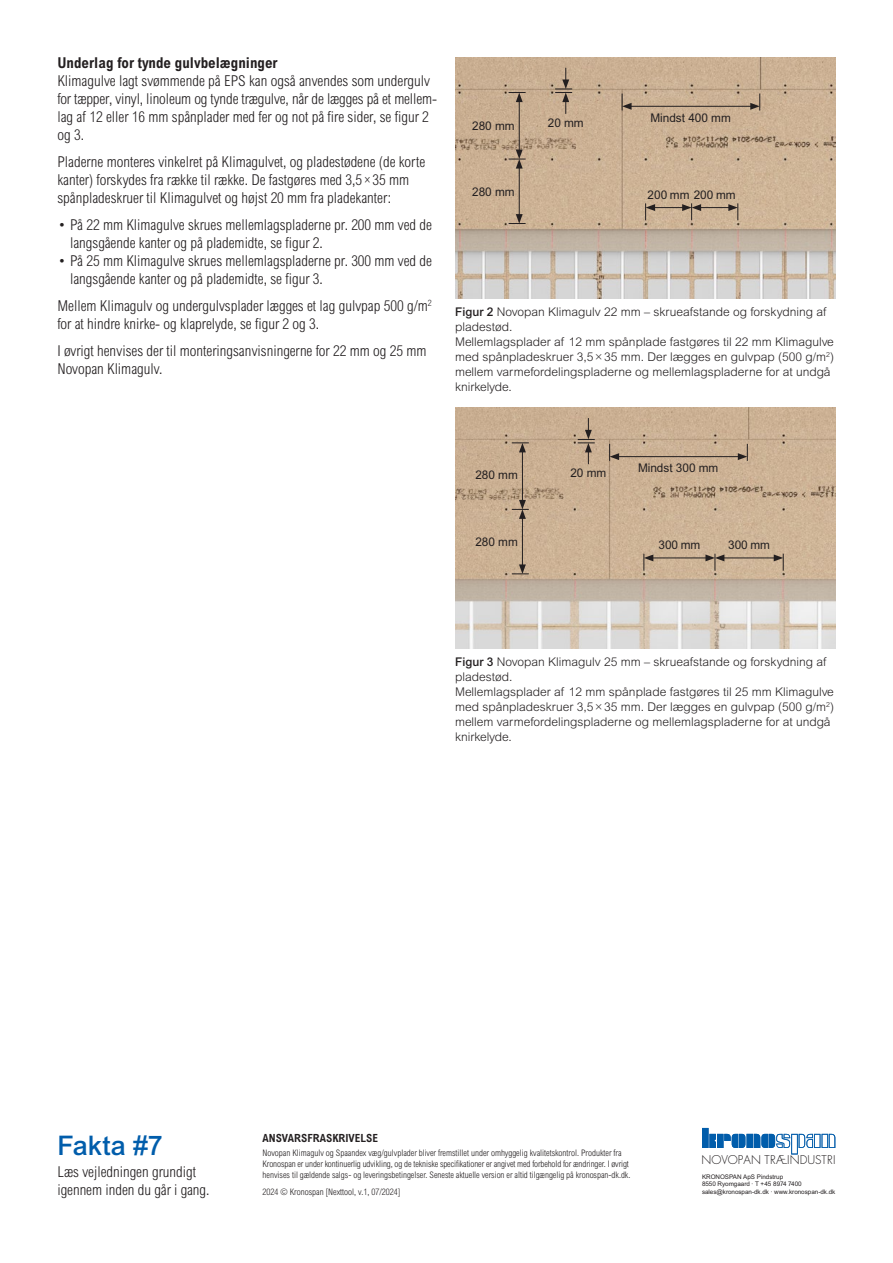
<style>
.page{position:relative;width:893px;height:1263px;background:#fff}
.page>*{position:absolute;margin:0;border:0;box-sizing:border-box;transform-origin:0 0}
.t1{font:500 27px "Arial MT Pro";color:#015dab}
.t2{font:300 condensed 15px/18px "Arial MT Pro";color:#231f20}
.t3{font:700 condensed 15px "Arial MT Pro";color:#231f20}
.t4{font:300 12px/15px "Arial MT Pro";color:#231f20}
.t5{font:12px "Arial MT Pro";color:#231f20}
.t6{font:300 11.7px "Futura Std";color:#231f20}
.t7{font:700 condensed 11.25px "Arial MT Pro";color:#231f20}
.t8{font:300 condensed 9px/10.8px "Arial MT Pro";color:#231f20}
.t9{font:6.3px/7.5px "Arial";letter-spacing:-.005em;color:#231f20}
.s1{font-weight:500}
</style>
<div class="page">
<svg style="left:702px;top:1128px;width:133px;height:26px"></svg>
<img style="left:455px;top:57px;width:381px;height:241px">
<img style="left:455px;top:408px;width:381px;height:241px">
<hr style="left:629px;top:106px;width:124px;height:1px;background:#231f20">
<hr style="left:653px;top:207px;width:31px;height:1px;background:#231f20">
<hr style="left:519px;top:166px;width:1px;height:50px;background:#231f20">
<svg style="left:509px;top:214px;width:17px;height:10px"></svg>
<svg style="left:622px;top:94px;width:10px;height:17px"></svg>
<svg style="left:645px;top:203px;width:10px;height:17px"></svg>
<svg style="left:750px;top:94px;width:10px;height:17px"></svg>
<hr style="left:617px;top:456px;width:123px;height:1px;background:#231f20">
<hr style="left:651px;top:558px;width:57px;height:1px;background:#231f20">
<hr style="left:522px;top:516px;width:1px;height:51px;background:#231f20">
<svg style="left:512px;top:564px;width:17px;height:10px"></svg>
<svg style="left:609px;top:444px;width:10px;height:17px"></svg>
<svg style="left:643px;top:554px;width:10px;height:17px"></svg>
<svg style="left:738px;top:444px;width:10px;height:17px"></svg>
<svg style="left:555px;top:68px;width:17px;height:46px"></svg>
<svg style="left:578px;top:418px;width:17px;height:46px"></svg>
<hr style="left:519px;top:100px;width:1px;height:52px;background:#231f20">
<svg style="left:509px;top:150px;width:17px;height:19px"></svg>
<svg style="left:509px;top:92px;width:17px;height:10px"></svg>
<hr style="left:699px;top:207px;width:32px;height:1px;background:#231f20">
<svg style="left:682px;top:203px;width:19px;height:17px"></svg>
<svg style="left:728px;top:203px;width:10px;height:17px"></svg>
<hr style="left:522px;top:450px;width:1px;height:52px;background:#231f20">
<svg style="left:512px;top:500px;width:17px;height:19px"></svg>
<svg style="left:512px;top:442px;width:17px;height:10px"></svg>
<hr style="left:722px;top:558px;width:54px;height:1px;background:#231f20">
<svg style="left:705px;top:554px;width:19px;height:17px"></svg>
<svg style="left:774px;top:554px;width:10px;height:17px"></svg>
<p class="t3" style="left:57px;top:54px;width:222px">Underlag for tynde gulvbelægninger</p>
<p class="t2" style="left:57px;top:73px;width:381px">Klimagulve lagt svømmende på EPS kan også anvendes som undergulv for tæpper, vinyl, linoleum og tynde trægulve, når de lægges på et mellem&shy;lag af 12 eller 16 mm spånplader med fer og not på fire sider, se figur 2 og 3.</p>
<p class="t2" style="left:57px;top:154px;width:369px">Pladerne monteres vinkelret på Klimagulvet, og pladestødene (de korte kanter) forskydes fra række til række. De fastgøres med 3,5 × 35 mm spånpladeskruer til Klimagulvet og højst 20 mm fra pladekanter:</p>
<p class="t2" style="left:70px;top:217px;width:363px;text-indent:-13px">• På 22 mm Klimagulve skrues mellemlagspladerne pr. 200 mm ved de langsgående kanter og på plademidte, se figur 2.</p>
<p class="t2" style="left:70px;top:253px;width:363px;text-indent:-13px">• På 25 mm Klimagulve skrues mellemlagspladerne pr. 300 mm ved de langsgående kanter og på plademidte, se figur 3.</p>
<p class="t2" style="left:57px;top:298px;width:376px">Mellem Klimagulv og undergulvsplader lægges et lag gulvpap 500 g/m<sup>2 </sup>for at hindre knirke- og klaprelyde, se figur 2 og 3.</p>
<p class="t2" style="left:57px;top:343px;width:370px">I øvrigt henvises der til monteringsanvisningerne for 22 mm og 25 mm<br>Novopan Klimagulv.</p>
<p class="t5" style="left:472px;top:119px;width:44px">280 mm</p>
<p class="t5" style="left:472px;top:185px;width:44px">280 mm</p>
<p class="t5" style="left:548px;top:116px;width:37px">20 mm</p>
<p class="t5" style="left:650px;top:111px;width:82px">Mindst 400 mm</p>
<p class="t5" style="left:648px;top:188px;width:89px">200 mm 200 mm</p>
<p class="t4" style="left:455px;top:304px;width:381px"><span class="s1">Figur 2</span> Novopan Klimagulv 22 mm – skrueafstande og forskydning af pladestød.<br>Mellemlagsplader af 12 mm spånplade fastgøres til 22 mm Klimagulve med spånpladeskruer 3,5×35 mm. Der lægges en gulvpap (500 g/m<sup>2</sup>) mellem varmefordelingspladerne og mellemlagspladerne for at undgå knirkelyde.</p>
<p class="t5" style="left:475px;top:468px;width:44px">280 mm</p>
<p class="t5" style="left:475px;top:535px;width:44px">280 mm</p>
<p class="t5" style="left:570px;top:466px;width:37px">20 mm</p>
<p class="t5" style="left:638px;top:461px;width:82px">Mindst 300 mm</p>
<p class="t5" style="left:658px;top:538px;width:43px">300 mm</p>
<p class="t5" style="left:728px;top:538px;width:43px">300 mm</p>
<p class="t4" style="left:455px;top:655px;width:381px"><span class="s1">Figur 3</span> Novopan Klimagulv 25 mm – skrueafstande og forskydning af pladestød.<br>Mellemlagsplader af 12 mm spånplade fastgøres til 25 mm Klimagulve med spånpladeskruer 3,5×35 mm. Der lægges en gulvpap (500 g/m<sup>2</sup>) mellem varmefordelingspladerne og mellemlagspladerne for at undgå knirkelyde.</p>
<h1 class="t1" style="left:57px;top:1129px;width:107px">Fakta #7</h1>
<p class="t2" style="left:57px;top:1163px;width:154px">Læs vejledningen grundigt igennem inden du går i gang.</p>
<p class="t7" style="left:263px;top:1132px;width:117px">ANSVARSFRASKRIVELSE</p>
<p class="t8" style="left:263px;top:1148px;width:369px">Novopan Klimagulv og Spaandex væg/gulvplader bliver fremstillet under omhyggelig kvalitetskontrol. Produkter fra<br>Kronospan er under kontinuerlig udvikling, og de tekniske specifikationer er angivet med forbehold for ændringer. I øvrigt henvises til gældende salgs- og leveringsbetingelser. Seneste aktuelle version er altid tilgængelig på kronospan-dk.dk.</p>
<p class="t8" style="left:263px;top:1187px;width:139px">2024 © Kronospan [Nexttool, v.1, 07/2024]</p>
<p class="t6" style="left:701px;top:1153px;width:136px">NOVOPAN TRÆINDUSTRI</p>
<p class="t9" style="left:702px;top:1172px;width:135px">KRONOSPAN ApS Pindstrup<br>8550 Ryomgaard · T +45 8974 7400 sales@kronospan-dk.dk · www.kronospan-dk.dk</p>
</div>
